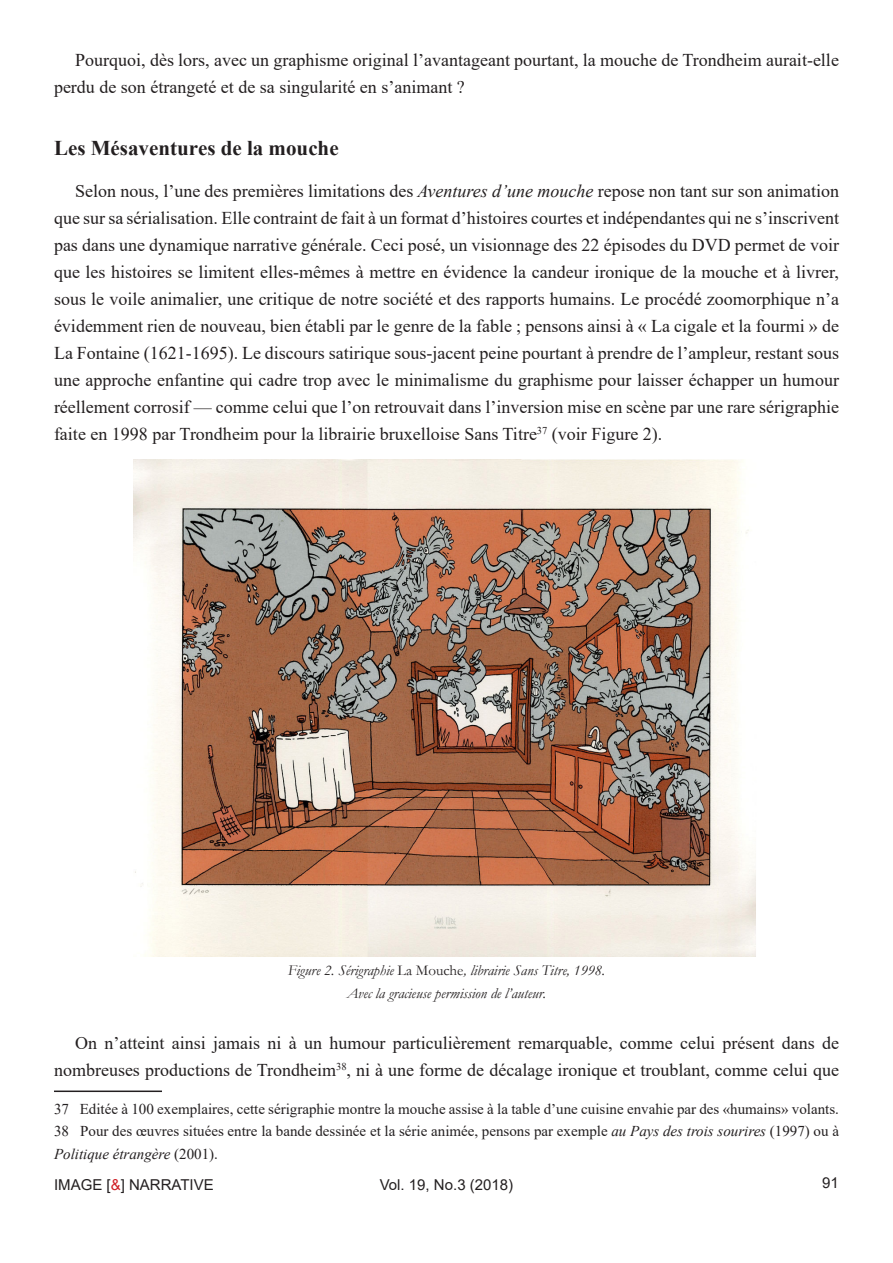
<style>
.page{position:relative;width:893px;height:1263px;background:#fff}
.page>*{position:absolute;margin:0;border:0;box-sizing:border-box;transform-origin:0 0}
.Subtitle{font:700 21px "Times New Roman";color:#231f20}
.Body_Text{font:18px/27px "Times New Roman";color:#231f20}
.Footnotes{font:15px/22.5px "Times New Roman";color:#231f20}
.Illustration{font:italic 15px/22.5px "Garamond";color:#231f20;text-align:center}
.t1{font:15px "Arial";color:#231f20}
.s1{font-style:italic}
.s2{font-style:normal}
.s3{color:#d1232a}
</style>
<div class="page">
<hr style="left:54px;top:1090px;width:108px;height:2px;background:#231f20">
<img style="left:134px;top:459px;width:622px;height:498px">
<p class="Body_Text" style="left:54px;top:46px;width:786px;text-indent:21px">Pourquoi, dès lors, avec un graphisme original l’avantageant pourtant, la mouche de Trondheim aurait-elle perdu de son étrangeté et de sa singularité en s’animant ?</p>
<p class="Subtitle" style="left:54px;top:133px;width:286px">Les Mésaventures de la mouche</p>
<p class="Body_Text" style="left:54px;top:177px;width:786px;text-align:justify;text-indent:21px">Selon nous, l’une des premières limitations des <span class="s1">Aventures d’une mouche</span> repose non tant sur son animation que sur sa sérialisation. Elle contraint de fait à un format d’histoires courtes et indépendantes qui ne s’inscrivent pas dans une dynamique narrative générale. Ceci posé, un visionnage des 22 épisodes du DVD permet de voir que les histoires se limitent elles-mêmes à mettre en évidence la candeur ironique de la mouche et à livrer, sous le voile animalier, une critique de notre société et des rapports humains. Le procédé zoomorphique n’a évidemment rien de nouveau, bien établi par le genre de la fable ; pensons ainsi à « La cigale et la fourmi » de La Fontaine (1621-1695). Le discours satirique sous-jacent peine pourtant à prendre de l’ampleur, restant sous une approche enfantine qui cadre trop avec le minimalisme du graphisme pour laisser échapper un humour réellement corrosif — comme celui que l’on retrouvait dans l’inversion mise en scène par une rare sérigraphie faite en 1998 par Trondheim pour la librairie bruxelloise Sans Titre<sup>37</sup> (voir Figure 2).</p>
<p class="Illustration" style="left:288px;top:959px;width:319px">Figure 2. Sérigraphie <span class="s2">La Mouche</span>, librairie Sans Titre, 1998.<br>Avec la gracieuse permission de l’auteur.</p>
<p class="Body_Text" style="left:54px;top:1029px;width:786px;text-align:right">On n’atteint ainsi jamais ni à un humour particulièrement remarquable, comme celui présent dans de nombreuses productions de Trondheim<sup>38</sup>, ni à une forme de décalage ironique et troublant, comme celui que</p>
<p class="Footnotes" style="left:54px;top:1097px;width:786px">37 Editée à 100 exemplaires, cette sérigraphie montre la mouche assise à la table d’une cuisine envahie par des «humains» volants.</p>
<p class="Footnotes" style="left:54px;top:1119px;width:786px">38 Pour des œuvres situées entre la bande dessinée et la série animée, pensons par exemple <span class="s1">au Pays des trois sourires</span> (1997) ou à<br><span class="s1">Politique étrangère</span> (2001).</p>
<p class="t1" style="left:54px;top:1174px;width:161px">IMAGE [<span class="s3">&amp;</span>] NARRATIVE</p>
<p class="t1" style="left:380px;top:1174px;width:135px">Vol. 19, No.3 (2018)</p>
<p class="t1" style="left:822px;top:1172px;width:18px">91</p>
</div>
